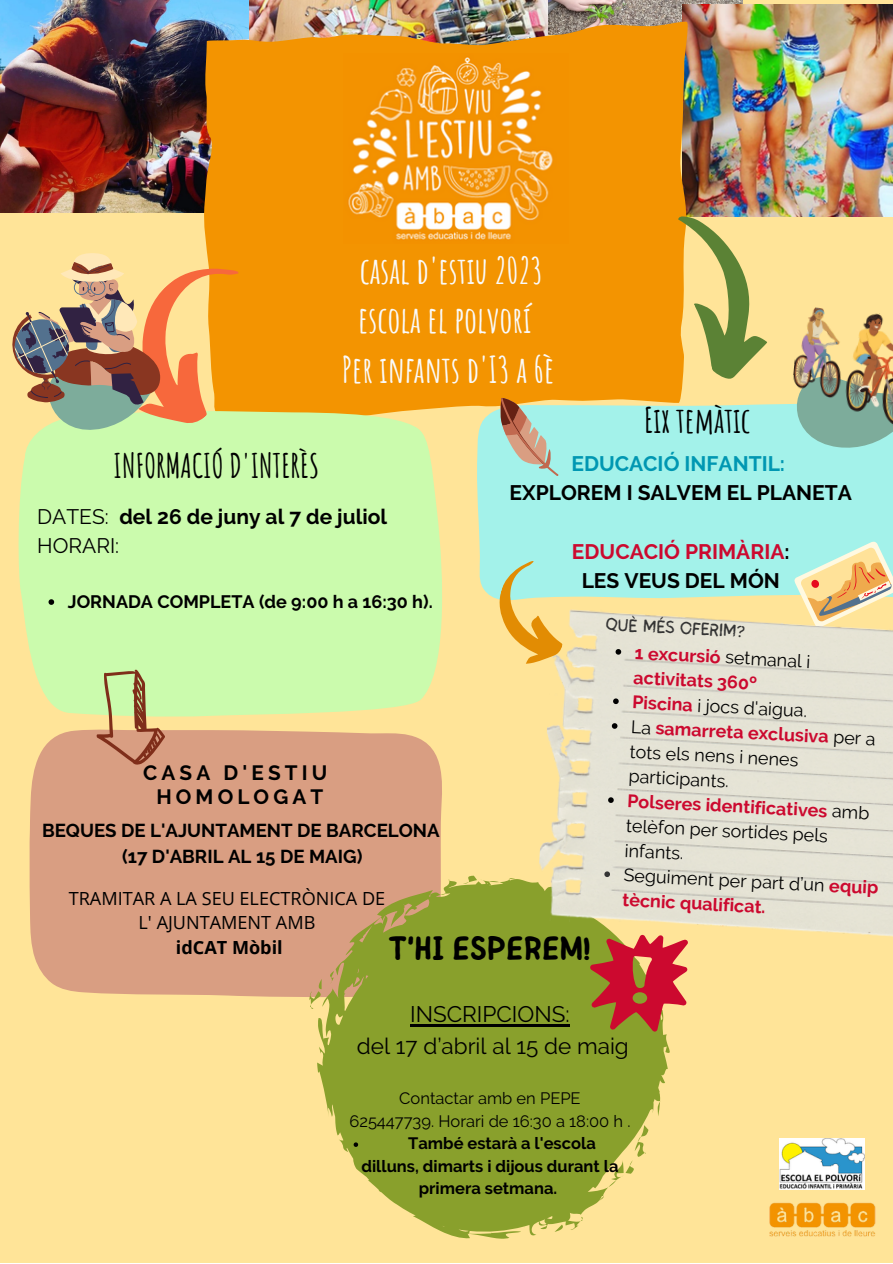
<style>
.page{position:relative;width:893px;height:1264px;background:#fff}
.page>*{position:absolute;margin:0;border:0;box-sizing:border-box;transform-origin:0 0}
.t1{font:700 36px/49.5px "Amatic SC";color:#fafafa;text-align:center}
.t2{font:700 34.5px "Amatic SC";color:#000}
.t3{font:600 33.9px "Childos Arabic";color:#000}
.t4{font:700 33px "Amatic SC";color:#000}
.t5{font:22.5px/31.5px "Raleway";color:#000;text-align:center}
.t6{font:700 21px/29.2px "Raleway";color:#000}
.t7{font:700 21px/29.2px "Raleway";color:#cc092f;text-align:center}
.t8{font:700 21px "Raleway";color:#0097b2}
.t9{font:700 20.7px/24.2px "Raleway";letter-spacing:.2em;color:#000;text-align:center}
.t10{font:700 18.6px/25.8px "Raleway";color:#000;text-align:center}
.t11{font:18.15px/24.8px "Open Sans";color:#000;text-align:center}
.t12{font:700 18.15px "Open Sans";color:#000}
.t13{font:18px/24.8px "Raleway";color:#000}
.t14{font:700 18px "Raleway";color:#000}
.t15{font:18px "Sigher";color:#343434}
.t16{font:700 16.5px/22.5px "Raleway";color:#000;text-align:center}
.t17{font:16.5px/22.5px "Raleway";color:#000;text-align:center}
.s1{font-weight:400}
.s2{color:#000}
.s3{font-weight:700;color:#cc092f}
</style>
<div class="page">
<div style="left:0;top:0;width:892px;height:1262px;background:#ffe498"></div>
<img style="left:547px;top:0;width:196px;height:20px">
<img style="left:682px;top:4px;width:210px;height:199px">
<img style="left:249px;top:0;width:298px;height:20px">
<img style="left:0;top:0;width:249px;height:213px">
<svg style="left:203px;top:20px;width:486px;height:390px;background:#eb920a"></svg>
<div style="left:476px;top:400px;width:416px;height:198px;background:#a3f2ea"></div>
<div style="left:18px;top:410px;width:424px;height:307px;background:#cbfbad"></div>
<div style="left:29px;top:729px;width:413px;height:268px;background:#d99e82"></div>
<svg style="left:468px;top:875px;width:8px;height:4px"></svg>
<svg style="left:309px;top:970px;width:8px;height:39px"></svg>
<svg style="left:317px;top:879px;width:353px;height:359px;fill:#89a02c"></svg>
<img style="left:769px;top:1202px;width:107px;height:35px">
<svg style="left:590px;top:944px;width:97px;height:87px;background:#c1523d"></svg>
<img style="left:344px;top:54px;width:224px;height:190px">
<svg style="left:49px;top:599px;width:5px;height:6px"></svg>
<svg style="left:789px;top:538px;width:103px;height:69px"></svg>
<svg style="left:490px;top:397px;width:79px;height:79px;background:#b3c7af"></svg>
<svg style="left:670px;top:203px;width:222px;height:286px"></svg>
<img style="left:789px;top:306px;width:103px;height:120px">
<svg style="left:93px;top:668px;width:73px;height:99px;background:#c6b481"></svg>
<svg style="left:12px;top:244px;width:284px;height:216px"></svg>
<img style="left:536px;top:607px;width:356px;height:337px">
<svg style="left:483px;top:554px;width:100px;height:118px"></svg>
<img style="left:779px;top:1138px;width:85px;height:51px">
<svg style="left:353px;top:1142px;width:5px;height:4px"></svg>
<hr style="left:410px;top:1024px;width:159px;height:2px;background:#000">
<svg style="left:615px;top:649px;width:6px;height:5px"></svg>
<svg style="left:613px;top:698px;width:5px;height:6px"></svg>
<svg style="left:611px;top:723px;width:6px;height:6px"></svg>
<svg style="left:608px;top:797px;width:6px;height:6px"></svg>
<svg style="left:604px;top:871px;width:6px;height:6px"></svg>
<h1 class="t1" style="left:342px;top:245px;width:214px">casal d'estiu 2023 escola el polvorí<br>Per infants d'I3 a 6è</h1>
<h2 class="t2" style="left:644px;top:397px;width:108px">Eix temàtic</h2>
<h3 class="t4" style="left:114px;top:444px;width:207px">INFORMACIÓ D'INTERÈS</h3>
<p class="t6" style="left:37px;top:502px;width:351px"><span class="s1">DATES:</span> del 26 de juny al 7 de juliol<br><span class="s1">HORARI:</span></p>
<p class="t14" style="left:68px;top:591px;width:366px">JORNADA COMPLETA (de 9:00 h a 16:30 h).</p>
<p class="t8" style="left:571px;top:451px;width:215px">EDUCACIÓ INFANTIL:</p>
<p class="t6" style="left:509px;top:478px;width:344px">EXPLOREM I SALVEM EL PLANETA</p>
<p class="t7" style="left:572px;top:536px;width:219px">EDUCACIÓ PRIMÀRIA<span class="s2">:<br>LES VEUS DEL MÓN</span></p>
<p class="t15" style="left:606px;top:616px;width:141px;rotate:3deg">QUÈ MÉS OFERIM?</p>
<p class="t9" style="left:143px;top:760px;width:185px">CASA D'ESTIU<br>HOMOLOGAT</p>
<p class="t10" style="left:42px;top:817px;width:399px">BEQUES DE L'AJUNTAMENT DE BARCELONA (17 D'ABRIL AL 15 DE MAIG)</p>
<p class="t11" style="left:69px;top:885px;width:318px">TRAMITAR A LA SEU ELECTRÒNICA DE<br>L' AJUNTAMENT AMB</p>
<p class="t12" style="left:176px;top:934px;width:108px">idCAT Mòbil</p>
<h3 class="t3" style="left:388px;top:924px;width:204px">T'HI ESPEREM!</h3>
<p class="t13" style="left:635px;top:640px;width:257px;rotate:3deg"><span class="s3">1 excursió</span> setmanal i <span class="s3">activitats 360º<br>Piscina</span> i jocs d'aigua.<br>La <span class="s3">samarreta exclusiva</span> per a tots els nens i nenes participants.<br><span class="s3">Polseres identificatives</span> amb telèfon per sortides pels infants.<br>Seguiment per part d’un <span class="s3">equip tècnic qualificat.</span></p>
<p class="t5" style="left:357px;top:998px;width:273px">INSCRIPCIONS:<br>del 17 d’abril al 15 de maig</p>
<p class="t17" style="left:349px;top:1087px;width:282px">Contactar amb en PEPE<br>625447739. Horari de 16:30 a 18:00 h .</p>
<p class="t16" style="left:361px;top:1154px;width:258px">dilluns, dimarts i dijous durant la primera setmana.</p>
<p class="t16" style="left:408px;top:1132px;width:189px">També estarà a l'escola</p>
</div>
